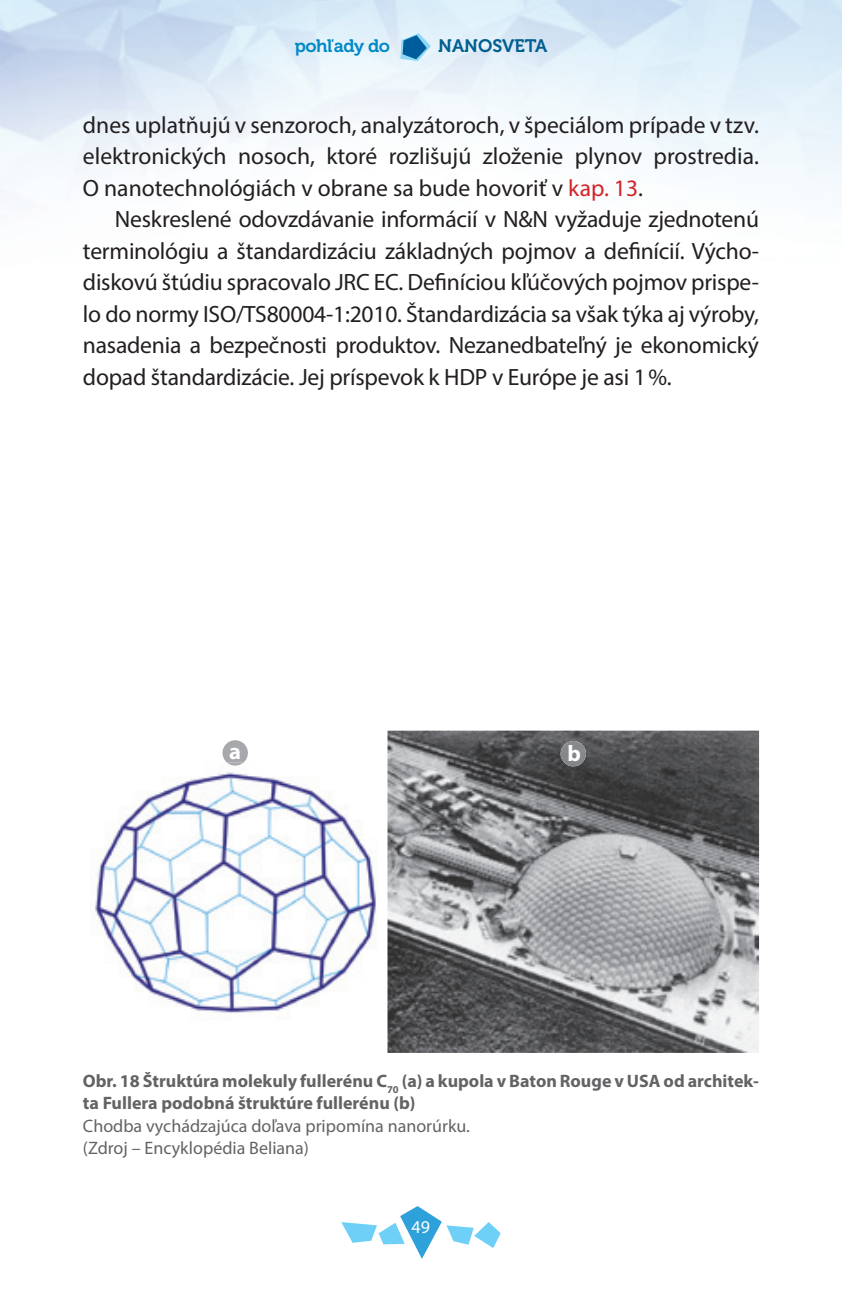
<style>
.page{position:relative;width:842px;height:1289px;background:#fff}
.page>*{position:absolute;margin:0;border:0;box-sizing:border-box;transform-origin:0 0}
.t1{font:23.62px/31.5px "Myriad Pro";letter-spacing:-.01em;color:#231f20;text-align:justify}
.t2{font:700 22.5px "Myriad Pro";color:#fff}
.t3{font:700 18px/22.5px "Myriad Pro";color:#636366}
.t4{font:18px/22.5px "Myriad Pro";color:#636366}
.t5{font:18px "Museo 700";letter-spacing:-.025em;color:#0088c7}
.t6{font:18px "Museo 700";color:#005e90}
.t7{font:18px "Myriad Pro";color:#fff}
.s1{color:#d1232a}
</style>
<div class="page">
<img style="left:459px;top:1052px;width:231px;height:196px">
<img style="left:379px;top:1223px;width:21px;height:21px">
<img style="left:400px;top:1206px;width:42px;height:52px">
<img style="left:446px;top:1225px;width:28px;height:19px">
<img style="left:341px;top:1222px;width:36px;height:20px">
<img style="left:474px;top:1221px;width:27px;height:26px">
<svg style="left:400px;top:33px;width:31px;height:28px"></svg>
<img style="left:387px;top:730px;width:372px;height:322px">
<img style="left:95px;top:762px;width:282px;height:251px">
<img style="left:222px;top:740px;width:26px;height:22px">
<img style="left:227px;top:762px;width:16px;height:3px">
<img style="left:561px;top:741px;width:25px;height:25px;border-radius:13px">
<p class="t5" style="left:295px;top:36px;width:97px">pohľady do</p>
<p class="t6" style="left:438px;top:36px;width:110px">NANOSVETA</p>
<p class="t1" style="left:83px;top:108px;width:678px">dnes uplatňujú v senzoroch, analyzátoroch, v špeciálom prípade v tzv. elektronických nosoch, ktoré rozlišujú zloženie plynov prostredia.<br>O nanotechnológiách v obrane sa bude hovoriť v <span class="s1">kap. 13</span>.</p>
<p class="t1" style="left:83px;top:203px;width:678px;text-indent:32px">Neskreslené odovzdávanie informácií v N&amp;N vyžaduje zjednotenú terminológiu a štandardizáciu základných pojmov a definícií. Výcho&shy;diskovú štúdiu spracovalo JRC EC. Definíciou kľúčových pojmov prispe&shy;lo do normy ISO/TS80004-1:2010. Štandardizácia sa však týka aj výroby, nasadenia a bezpečnosti produktov. Nezanedbateľný je ekonomický dopad štandardizácie. Jej príspevok k HDP v Európe je asi 1 %.</p>
<p class="t2" style="left:229px;top:736px;width:13px">a</p>
<p class="t2" style="left:567px;top:738px;width:15px">b</p>
<p class="t3" style="left:83px;top:1068px;width:678px">Obr. 18 Štruktúra molekuly fullerénu C<sub>70</sub> (a) a kupola v Baton Rouge v USA od architek&shy;ta Fullera podobná štruktúre fullerénu (b)</p>
<p class="t4" style="left:83px;top:1114px;width:389px">Chodba vychádzajúca doľava pripomína nanorúrku. (Zdroj – Encyklopédia Beliana)</p>
<p class="t7" style="left:412px;top:1216px;width:20px">49</p>
</div>
